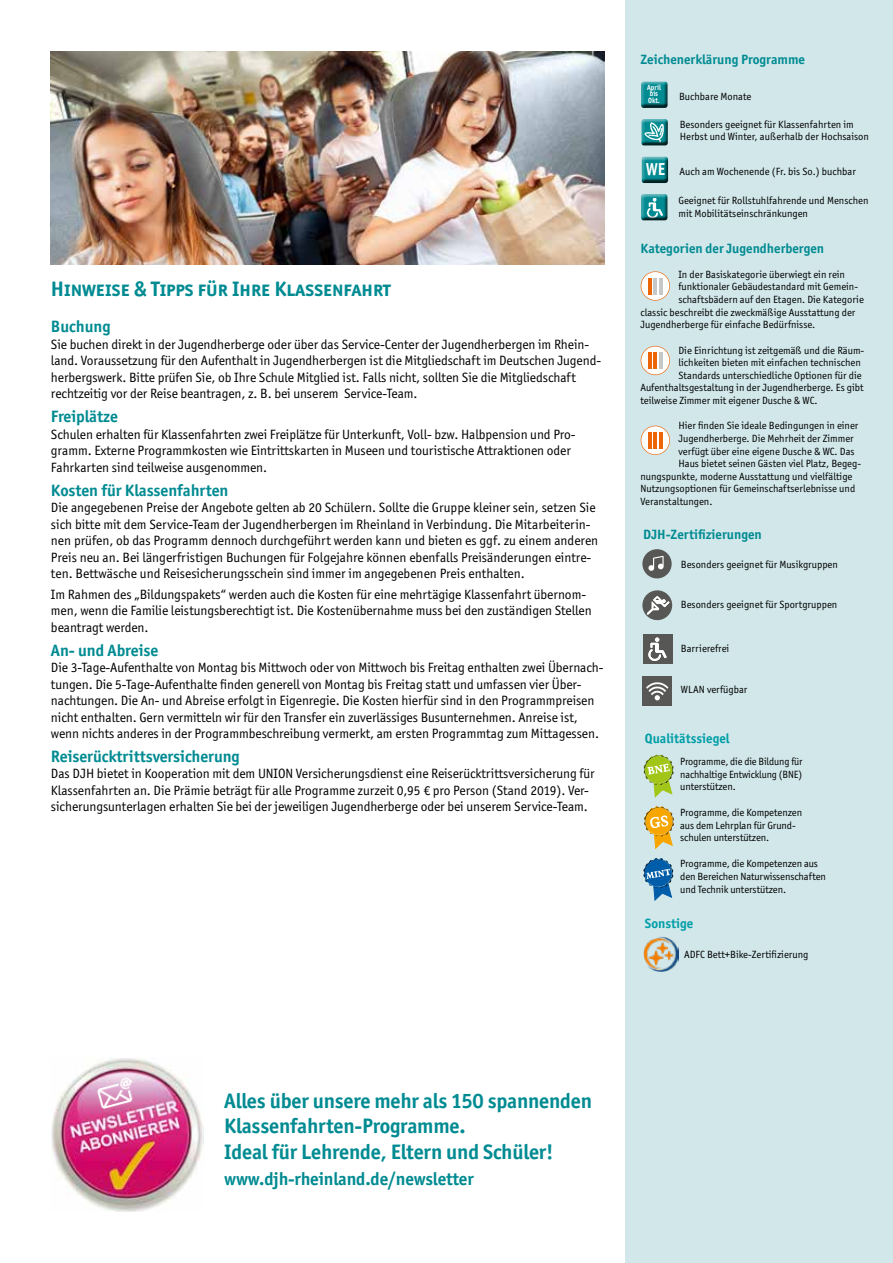
<style>
.page{position:relative;width:893px;height:1263px;background:#fff}
.page>*{position:absolute;margin:0;border:0;box-sizing:border-box;transform-origin:0 0}
.t1{font:700 21px/25.2px "Officina Sans ITC Std";letter-spacing:-.01em;color:#008b92}
.t2{font:700 18px "Officina Sans ITC Std";letter-spacing:-.01em;color:#008b92}
.t3{font:700 17.4px "Officina Sans ITC Std";color:#fff;scale:.88 1}
.t4{font:700 16.5px "Officina Sans ITC Std";letter-spacing:-.005em;color:#008b92}
.t5{font:13.5px/16.5px "Officina Sans ITC Std";letter-spacing:-.005em;color:#000}
.t6{font:700 13.5px "Officina Sans ITC Std";color:#008b92}
.t7{font:700 13.5px "Officina Sans ITC Std";color:#009ea7}
.t8{font:10.5px/12.6px "Officina Sans ITC Std";color:#000}
.t9{font:700 7.65px/6.8px "Officina Sans ITC Std";color:#fff;scale:.88 1}
</style>
<div class="page">
<div style="left:625px;top:0;width:268px;height:1263px;background:#d1e7ea"></div>
<img style="left:51px;top:51px;width:554px;height:213px">
<img style="left:51px;top:1057px;width:153px;height:155px">
<img style="left:94px;top:1075px;width:43px;height:37px">
<svg style="left:641px;top:271px;width:29px;height:30px"></svg>
<hr style="left:648px;top:278px;width:4px;height:16px;background:#ec6608">
<hr style="left:653px;top:278px;width:4px;height:16px;background:#c6c7c7">
<hr style="left:659px;top:278px;width:4px;height:16px;background:#c6c7c7">
<svg style="left:641px;top:346px;width:29px;height:29px"></svg>
<hr style="left:648px;top:352px;width:4px;height:17px;background:#ec6608">
<hr style="left:653px;top:352px;width:4px;height:17px;background:#ec6608">
<hr style="left:659px;top:352px;width:4px;height:17px;background:#c6c7c7">
<svg style="left:641px;top:426px;width:29px;height:29px"></svg>
<hr style="left:648px;top:432px;width:4px;height:17px;background:#ec6608">
<hr style="left:653px;top:432px;width:4px;height:17px;background:#ec6608">
<hr style="left:659px;top:432px;width:4px;height:17px;background:#ec6608">
<div style="left:641px;top:119px;width:28px;height:28px;background:#000;opacity:.75"></div>
<div style="left:640px;top:155px;width:33px;height:28px;background:#000;opacity:.75"></div>
<div style="left:640px;top:193px;width:30px;height:27px;background:#000;opacity:.75"></div>
<img style="left:644px;top:937px;width:34px;height:35px">
<img style="left:643px;top:754px;width:31px;height:147px">
<div style="left:642px;top:549px;width:30px;height:29px;background:#575756;border-radius:50%"></div>
<svg style="left:648px;top:556px;width:16px;height:15px"></svg>
<svg style="left:642px;top:590px;width:30px;height:30px"></svg>
<svg style="left:646px;top:596px;width:24px;height:19px"></svg>
<div style="left:643px;top:634px;width:29px;height:30px;background:#575756"></div>
<svg style="left:648px;top:637px;width:19px;height:24px"></svg>
<div style="left:642px;top:676px;width:30px;height:30px;background:#575756"></div>
<svg style="left:646px;top:682px;width:22px;height:18px"></svg>
<div style="left:640px;top:80px;width:31px;height:28px;background:#000;opacity:.75"></div>
<h1 class="t1" style="left:51px;top:277px;width:342px">Hinweise &amp; Tipps für Ihre Klassenfahrt</h1>
<p class="t4" style="left:51px;top:317px;width:61px">Buchung</p>
<p class="t5" style="left:51px;top:336px;width:552px">Sie buchen direkt in der Jugendherberge oder über das Service-Center der Jugendherbergen im Rhein&shy;land. Voraussetzung für den Aufenthalt in Jugendherbergen ist die Mitgliedschaft im Deutschen Jugend&shy;herbergswerk. Bitte prüfen Sie, ob Ihre Schule Mitglied ist. Falls nicht, sollten Sie die Mitgliedschaft rechtzeitig vor der Reise beantragen, z. B. bei unserem Service-Team.</p>
<p class="t4" style="left:51px;top:406px;width:69px">Freiplätze</p>
<p class="t5" style="left:51px;top:426px;width:526px">Schulen erhalten für Klassenfahrten zwei Freiplätze für Unterkunft, Voll- bzw. Halbpension und Pro&shy;gramm. Externe Programmkosten wie Eintrittskarten in Museen und touristische Attraktionen oder<br>Fahrkarten sind teilweise ausgenommen.</p>
<p class="t4" style="left:51px;top:480px;width:179px">Kosten für Klassenfahrten</p>
<p class="t5" style="left:51px;top:499px;width:549px">Die angegebenen Preise der Angebote gelten ab 20 Schülern. Sollte die Gruppe kleiner sein, setzen Sie sich bitte mit dem Service-Team der Jugendherbergen im Rheinland in Verbindung. Die Mitarbeiterin&shy;nen prüfen, ob das Programm dennoch durchgeführt werden kann und bieten es ggf. zu einem anderen Preis neu an. Bei längerfristigen Buchungen für Folgejahre können ebenfalls Preisänderungen eintre&shy;ten. Bettwäsche und Reisesicherungsschein sind immer im angegebenen Preis enthalten.</p>
<p class="t5" style="left:51px;top:586px;width:542px">Im Rahmen des „Bildungspakets“ werden auch die Kosten für eine mehrtägige Klassenfahrt übernom&shy;men, wenn die Familie leistungsberechtigt ist. Die Kostenübernahme muss bei den zuständigen Stellen beantragt werden.</p>
<p class="t4" style="left:51px;top:640px;width:109px">An- und Abreise</p>
<p class="t5" style="left:51px;top:659px;width:554px">Die 3-Tage-Aufenthalte von Montag bis Mittwoch oder von Mittwoch bis Freitag enthalten zwei Übernach&shy;tungen. Die 5-Tage-Aufenthalte finden generell von Montag bis Freitag statt und umfassen vier Über&shy;nachtungen. Die An- und Abreise erfolgt in Eigenregie. Die Kosten hierfür sind in den Programmpreisen nicht enthalten. Gern vermitteln wir für den Transfer ein zuverlässiges Busunternehmen. Anreise ist, wenn nichts anderes in der Programmbeschreibung vermerkt, am ersten Programmtag zum Mittagessen.</p>
<p class="t4" style="left:51px;top:746px;width:190px">Reiserücktrittsversicherung</p>
<p class="t5" style="left:51px;top:765px;width:545px">Das DJH bietet in Kooperation mit dem UNION Versicherungsdienst eine Reiserücktrittsversicherung für<br>Klassenfahrten an. Die Prämie beträgt für alle Programme zurzeit 0,95 € pro Person (Stand 2019). Ver&shy;sicherungsunterlagen erhalten Sie bei der jeweiligen Jugendherberge oder bei unserem Service-Team.</p>
<p class="t6" style="left:640px;top:51px;width:166px">Zeichenerklärung Programme</p>
<p class="t9" style="left:647px;top:84px;width:17px">April bis<br>Okt.</p>
<p class="t3" style="left:646px;top:158px;width:24px">WE</p>
<p class="t8" style="left:679px;top:90px;width:74px">Buchbare Monate</p>
<p class="t8" style="left:680px;top:118px;width:191px">Besonders geeignet für Klassenfahrten im<br>Herbst und Winter, außerhalb der Hochsaison</p>
<p class="t8" style="left:679px;top:165px;width:178px">Auch am Wochenende (Fr. bis So.) buchbar</p>
<p class="t8" style="left:678px;top:195px;width:192px">Geeignet für Rollstuhlfahrende und Menschen mit Mobilitätseinschränkungen</p>
<p class="t6" style="left:640px;top:240px;width:185px">Kategorien der Jugendherbergen</p>
<p class="t8" style="left:678px;top:268px;width:168px">In der Basiskategorie überwiegt ein rein</p>
<p class="t8" style="left:678px;top:281px;width:181px">funktionaler Gebäudestandard mit Gemein-</p>
<p class="t8" style="left:678px;top:293px;width:187px">schaftsbädern auf den Etagen. Die Kategorie</p>
<p class="t8" style="left:640px;top:306px;width:216px">classic beschreibt die zweckmäßige Ausstattung der</p>
<p class="t8" style="left:640px;top:318px;width:176px">Jugendherberge für einfache Bedürfnisse.</p>
<p class="t8" style="left:678px;top:344px;width:187px">Die Einrichtung ist zeitgemäß und die Räum-</p>
<p class="t8" style="left:678px;top:356px;width:184px">lichkeiten bieten mit einfachen technischen</p>
<p class="t8" style="left:678px;top:369px;width:185px">Standards unterschiedliche Optionen für die</p>
<p class="t8" style="left:640px;top:381px;width:225px">Aufenthaltsgestaltung in der Jugendherberge. Es gibt</p>
<p class="t8" style="left:640px;top:394px;width:179px">teilweise Zimmer mit eigener Dusche &amp; WC.</p>
<p class="t8" style="left:678px;top:419px;width:181px">Hier finden Sie ideale Bedingungen in einer</p>
<p class="t8" style="left:678px;top:432px;width:177px">Jugendherberge. Die Mehrheit der Zimmer</p>
<p class="t8" style="left:678px;top:445px;width:178px">verfügt über eine eigene Dusche &amp; WC. Das</p>
<p class="t8" style="left:678px;top:457px;width:184px">Haus bietet seinen Gästen viel Platz, Begeg-</p>
<p class="t8" style="left:640px;top:470px;width:213px">nungspunkte, moderne Ausstattung und vielfältige</p>
<p class="t8" style="left:640px;top:482px;width:216px">Nutzungsoptionen für Gemeinschaftserlebnisse und</p>
<p class="t8" style="left:640px;top:495px;width:74px">Veranstaltungen.</p>
<p class="t6" style="left:643px;top:526px;width:120px">DJH-Zertifizierungen</p>
<p class="t8" style="left:681px;top:558px;width:158px">Besonders geeignet für Musikgruppen</p>
<p class="t8" style="left:681px;top:599px;width:158px">Besonders geeignet für Sportgruppen</p>
<p class="t8" style="left:681px;top:642px;width:50px">Barrierefrei</p>
<p class="t8" style="left:681px;top:683px;width:68px">WLAN verfügbar</p>
<p class="t7" style="left:645px;top:730px;width:86px">Qualitätssiegel</p>
<p class="t8" style="left:680px;top:755px;width:124px;text-align:justify">Programme, die die Bildung für nachhaltige Entwicklung (BNE) unterstützen.</p>
<p class="t8" style="left:680px;top:806px;width:123px">Programme, die Kompetenzen aus dem Lehrplan für Grund&shy;schulen unterstützen.</p>
<p class="t8" style="left:680px;top:857px;width:147px">Programme, die Kompetenzen aus den Bereichen Naturwissenschaften und Technik unterstützen.</p>
<p class="t7" style="left:645px;top:915px;width:50px">Sonstige</p>
<p class="t8" style="left:684px;top:948px;width:126px">ADFC Bett+Bike-Zertifizierung</p>
<h1 class="t1" style="left:224px;top:1088px;width:369px">Alles über unsere mehr als 150 spannenden<br>Klassenfahrten-Programme.<br>Ideal für Lehrende, Eltern und Schüler!</h1>
<h2 class="t2" style="left:224px;top:1167px;width:251px">www.djh-rheinland.de/newsletter</h2>
</div>
